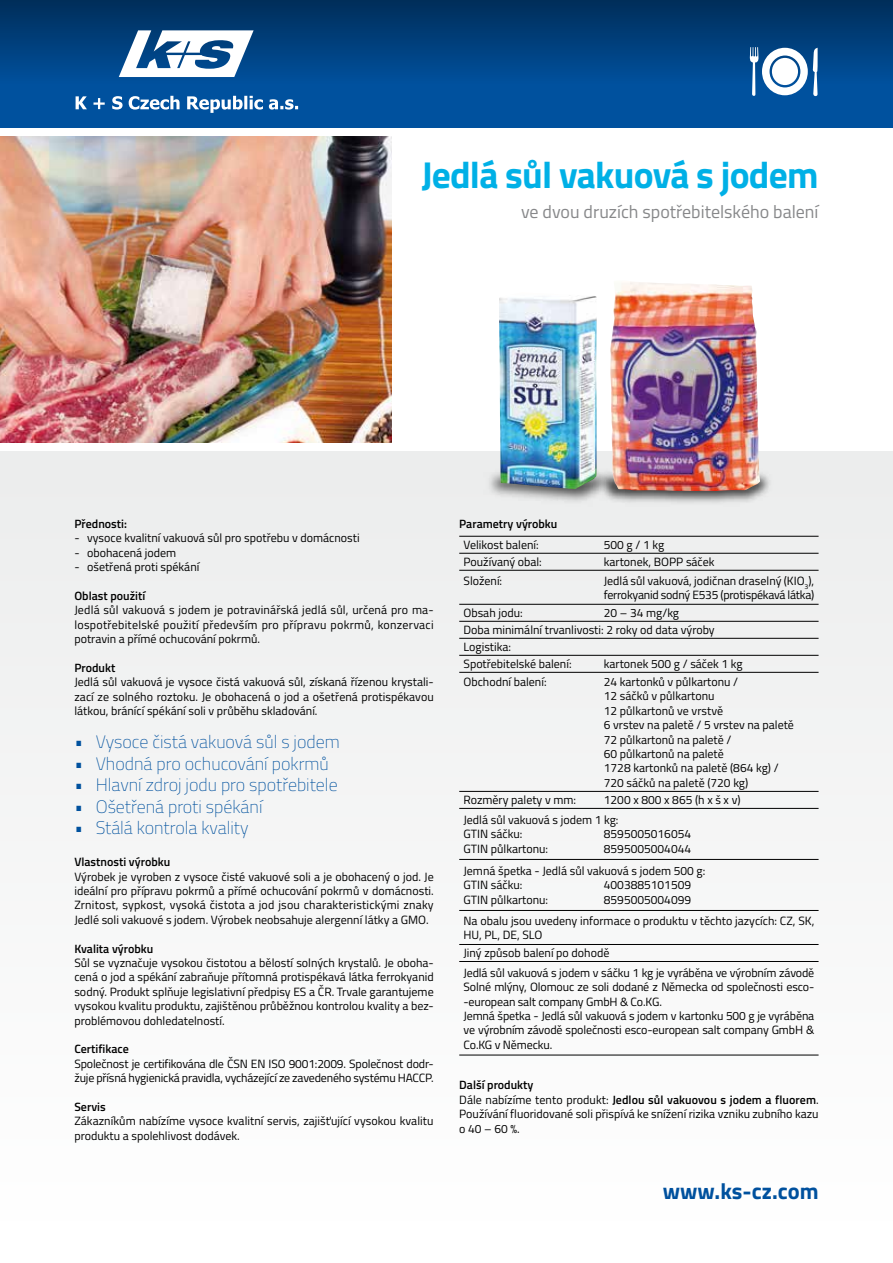
<style>
.page{position:relative;width:893px;height:1263px;background:#fff}
.page>*{position:absolute;margin:0;border:0;box-sizing:border-box;transform-origin:0 0}
.t1{font:700 37.5px "Titillium";letter-spacing:-.02em;color:#00b0e6}
.t2{font:700 22.5px "Titillium";color:#00519e}
.t3{font:100 18px "Titillium";color:#00519e}
.t4{font:18px "Titillium";color:#87888a}
.t5{font:12px/14.4px "Titillium";color:#000}
.t6{font:600 12px "Titillium";color:#000}
.t7{font:12px/14.4px "Titillium";letter-spacing:-.02em;color:#000}
.s1{font-weight:600}
</style>
<div class="page">
<div style="left:0;top:0;width:893px;height:128px;background:#00519e"></div>
<div style="left:0;top:451px;width:893px;height:769px;background:#f5f6f6"></div>
<div style="left:0;top:0;width:893px;height:84px;background:linear-gradient(to bottom,#002e59,#00509c)"></div>
<img style="left:0;top:136px;width:391px;height:306px">
<svg style="left:76px;top:30px;width:222px;height:83px"></svg>
<svg style="left:750px;top:47px;width:68px;height:49px"></svg>
<hr style="left:459px;top:536px;width:360px;height:1px;background:#000">
<hr style="left:459px;top:553px;width:360px;height:1px;background:#000">
<hr style="left:459px;top:570px;width:360px;height:1px;background:#000">
<hr style="left:459px;top:604px;width:360px;height:1px;background:#000">
<hr style="left:459px;top:621px;width:360px;height:1px;background:#000">
<hr style="left:459px;top:638px;width:360px;height:1px;background:#000">
<hr style="left:459px;top:655px;width:360px;height:1px;background:#000">
<hr style="left:459px;top:672px;width:360px;height:1px;background:#000">
<hr style="left:459px;top:791px;width:360px;height:1px;background:#000">
<hr style="left:459px;top:808px;width:360px;height:1px;background:#000">
<hr style="left:459px;top:859px;width:360px;height:1px;background:#000">
<hr style="left:459px;top:910px;width:360px;height:1px;background:#000">
<hr style="left:459px;top:944px;width:360px;height:1px;background:#000">
<hr style="left:459px;top:961px;width:360px;height:1px;background:#000">
<hr style="left:459px;top:1054px;width:360px;height:1px;background:#000">
<img style="left:484px;top:469px;width:112px;height:35px">
<img style="left:499px;top:296px;width:98px;height:193px">
<img style="left:596px;top:468px;width:176px;height:37px">
<img style="left:610px;top:282px;width:150px;height:209px">
<h1 class="t1" style="left:421px;top:146px;width:399px">Jedlá sůl vakuová s jodem</h1>
<h3 class="t4" style="left:521px;top:199px;width:299px">ve dvou druzích spotřebitelského balení</h3>
<p class="t6" style="left:74px;top:515px;width:54px">Přednosti:</p>
<p class="t5" style="left:74px;top:530px;width:287px">- vysoce kvalitní vakuová sůl pro spotřebu v domácnosti</p>
<p class="t5" style="left:74px;top:545px;width:103px">- obohacená jodem</p>
<p class="t5" style="left:74px;top:559px;width:126px">- ošetřená proti spékání</p>
<p class="t6" style="left:74px;top:587px;width:72px">Oblast použití</p>
<p class="t5" style="left:74px;top:602px;width:361px;text-align:justify">Jedlá sůl vakuová s jodem je potravinářská jedlá sůl, určená pro ma&shy;lospotřebitelské použití především pro přípravu pokrmů, konzervaci potravin a přímé ochucování pokrmů.</p>
<p class="t6" style="left:74px;top:659px;width:43px">Produkt</p>
<p class="t5" style="left:74px;top:674px;width:361px;text-align:justify">Jedlá sůl vakuová je vysoce čistá vakuová sůl, získaná řízenou krystali&shy;zací ze solného roztoku. Je obohacená o jod a ošetřená protispékavou látkou, bránící spékání soli v průběhu skladování.</p>
<h3 class="t3" style="left:74px;top:729px;width:267px">• Vysoce čistá vakuová sůl s jodem</h3>
<h3 class="t3" style="left:74px;top:750px;width:256px">• Vhodná pro ochucování pokrmů</h3>
<h3 class="t3" style="left:74px;top:772px;width:265px">• Hlavní zdroj jodu pro spotřebitele</h3>
<h3 class="t3" style="left:74px;top:794px;width:190px">• Ošetřená proti spékání</h3>
<h3 class="t3" style="left:74px;top:815px;width:176px">• Stálá kontrola kvality</h3>
<p class="t6" style="left:74px;top:853px;width:97px">Vlastnosti výrobku</p>
<p class="t5" style="left:74px;top:869px;width:361px;text-align:justify">Výrobek je vyroben z vysoce čisté vakuové soli a je obohacený o jod. Je ideální pro přípravu pokrmů a přímé ochucování pokrmů v domácnosti.<br>Zrnitost, sypkost, vysoká čistota a jod jsou charakteristickými znaky Jedlé soli vakuové s jodem. Výrobek neobsahuje alergenní látky a GMO.</p>
<p class="t6" style="left:74px;top:939px;width:80px">Kvalita výrobku</p>
<p class="t5" style="left:74px;top:955px;width:361px;text-align:justify">Sůl se vyznačuje vysokou čistotou a bělostí solných krystalů. Je oboha&shy;cená o jod a spékání zabraňuje přítomná protispékavá látka ferrokyanid sodný. Produkt splňuje legislativní předpisy ES a ČR. Trvale garantujeme vysokou kvalitu produktu, zajištěnou průběžnou kontrolou kvality a bez&shy;problémovou dohledatelností.</p>
<p class="t6" style="left:74px;top:1040px;width:56px">Certifikace</p>
<p class="t5" style="left:74px;top:1056px;width:361px">Společnost je certifikována dle ČSN EN ISO 9001:2009. Společnost dodr&shy;žuje přísná hygienická pravidla, vycházející ze zavedeného systému HACCP.</p>
<p class="t6" style="left:74px;top:1098px;width:33px">Servis</p>
<p class="t5" style="left:74px;top:1113px;width:361px">Zákazníkům nabízíme vysoce kvalitní servis, zajišťující vysokou kvalitu produktu a spolehlivost dodávek.</p>
<p class="t6" style="left:459px;top:515px;width:100px">Parametry výrobku</p>
<p class="t5" style="left:463px;top:537px;width:77px">Velikost balení:</p>
<p class="t5" style="left:604px;top:537px;width:62px">500 g / 1 kg</p>
<p class="t5" style="left:463px;top:554px;width:80px">Používaný obal:</p>
<p class="t5" style="left:604px;top:554px;width:112px">kartonek, BOPP sáček</p>
<p class="t5" style="left:463px;top:573px;width:40px">Složení:</p>
<p class="t7" style="left:604px;top:573px;width:212px">Jedlá sůl vakuová, jodičnan draselný (KIO<sub>3</sub>), ferrokyanid sodný E535 (protispékavá látka)</p>
<p class="t5" style="left:463px;top:605px;width:61px">Obsah jodu:</p>
<p class="t5" style="left:463px;top:604px;width:253px;line-height:17px;text-indent:140px">20 – 34 mg/kg<br>Doba minimální trvanlivosti: 2 roky od data výroby<br>Logistika:<br>Spotřebitelské balení:</p>
<p class="t5" style="left:604px;top:656px;width:140px">kartonek 500 g / sáček 1 kg</p>
<p class="t5" style="left:463px;top:674px;width:85px">Obchodní balení:</p>
<p class="t5" style="left:604px;top:674px;width:192px">24 kartonků v půlkartonu /<br>12 sáčků v půlkartonu<br>12 půlkartonů ve vrstvě<br>6 vrstev na paletě / 5 vrstev na paletě<br>72 půlkartonů na paletě /<br>60 půlkartonů na paletě<br>1728 kartonků na paletě (864 kg) /<br>720 sáčků na paletě (720 kg)</p>
<p class="t5" style="left:463px;top:792px;width:114px">Rozměry palety v mm:</p>
<p class="t5" style="left:463px;top:790px;width:279px;line-height:19.6px;text-indent:140px">1200 x 800 x 865 (h x š x v)<br>Jedlá sůl vakuová s jodem 1 kg:</p>
<p class="t5" style="left:463px;top:826px;width:60px">GTIN sáčku:</p>
<p class="t5" style="left:604px;top:826px;width:89px">8595005016054</p>
<p class="t5" style="left:463px;top:841px;width:86px">GTIN půlkartonu:</p>
<p class="t5" style="left:463px;top:837px;width:243px;line-height:22.2px;text-indent:140px">8595005004044<br>Jemná špetka - Jedlá sůl vakuová s jodem 500 g:</p>
<p class="t5" style="left:463px;top:877px;width:60px">GTIN sáčku:</p>
<p class="t5" style="left:604px;top:877px;width:89px">4003885101509</p>
<p class="t5" style="left:463px;top:892px;width:86px">GTIN půlkartonu:</p>
<p class="t5" style="left:463px;top:889px;width:352px;line-height:20.9px;text-indent:140px">8595005004099<br>Na obalu jsou uvedeny informace o produktu v těchto jazycích: CZ, SK,</p>
<p class="t5" style="left:463px;top:925px;width:352px;line-height:18.8px">HU, PL, DE, SLO<br>Jiný způsob balení po dohodě<br>Jedlá sůl vakuová s jodem v sáčku 1 kg je vyráběna ve výrobním závodě</p>
<p class="t5" style="left:463px;top:979px;width:352px">Solné mlýny, Olomouc ze soli dodané z Německa od společnosti esco--european salt company GmbH &amp; Co.KG.<br>Jemná špetka - Jedlá sůl vakuová s jodem v kartonku 500 g je vyráběna ve výrobním závodě společnosti esco-european salt company GmbH &amp; Co.KG v Německu.</p>
<p class="t5" style="left:459px;top:1077px;width:361px"><span class="s1">Další produkty<br></span>Dále nabízíme tento produkt: <span class="s1">Jedlou sůl vakuovou s jodem a fluorem</span>.<br>Používání fluoridované soli přispívá ke snížení rizika vzniku zubního kazu o 40 – 60 %.</p>
<h2 class="t2" style="left:663px;top:1174px;width:157px">www.ks-cz.com</h2>
</div>
